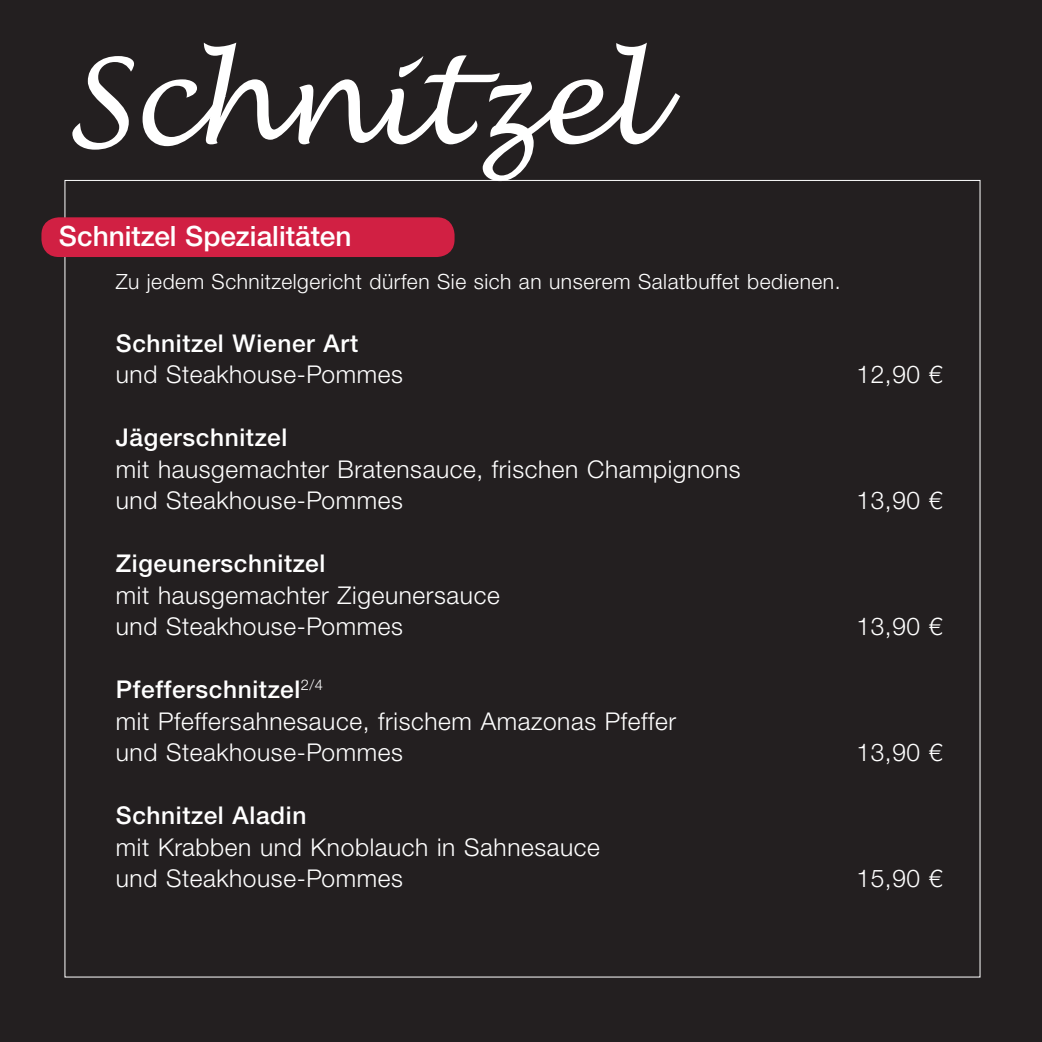
<style>
.page{position:relative;width:1042px;height:1042px;background:#231f20}
.page>*{position:absolute;margin:0;border:0;box-sizing:border-box;transform-origin:0 0}
.t1{font:italic 117.25px "Lucida Handwriting";letter-spacing:-.025em;color:#fff}
.t2{font:500 28px "Helvetica Neue LTW1 G";color:#fff}
.t3{font:300 24.5px/31.5px "Helvetica Neue LTW1 G";letter-spacing:.025em;color:#fff}
.t4{font:500 24.5px "Helvetica Neue LTW1 G";letter-spacing:.025em;color:#fff}
.t5{font:300 21px "Helvetica Neue LTW1 G";letter-spacing:.025em;color:#fff}
.s1{font-weight:500}
</style>
<div class="page">
<div style="left:41px;top:217px;width:413px;height:40px;background:#d12043;border-radius:18px"></div>
<h1 class="t1" style="left:65px;top:30px;width:586px">Schnitzel</h1>
<p class="t2" style="left:59px;top:219px;width:294px">Schnitzel Spezialitäten</p>
<p class="t5" style="left:116px;top:268px;width:726px">Zu jedem Schnitzelgericht dürfen Sie sich an unserem Salatbuffet bedienen.</p>
<p class="t4" style="left:116px;top:328px;width:244px">Schnitzel Wiener Art</p>
<p class="t3" style="left:116px;top:358px;width:288px">und Steakhouse-Pommes</p>
<p class="t3" style="left:856px;top:358px;width:88px">12,90 €</p>
<p class="t4" style="left:116px;top:423px;width:173px">Jägerschnitzel</p>
<p class="t3" style="left:116px;top:453px;width:626px">mit hausgemachter Bratensauce, frischen Champignons und Steakhouse-Pommes</p>
<p class="t4" style="left:116px;top:549px;width:211px">Zigeunerschnitzel</p>
<p class="t3" style="left:116px;top:579px;width:385px">mit hausgemachter Zigeunersauce und Steakhouse-Pommes</p>
<p class="t3" style="left:116px;top:673px;width:562px"><span class="s1">Pfefferschnitzel</span><sup>2/4<br></sup>mit Pfeffersahnesauce, frischem Amazonas Pfeffer und Steakhouse-Pommes</p>
<p class="t4" style="left:116px;top:801px;width:192px">Schnitzel Aladin</p>
<p class="t3" style="left:116px;top:831px;width:485px">mit Krabben und Knoblauch in Sahnesauce und Steakhouse-Pommes</p>
<p class="t3" style="left:856px;top:484px;width:88px">13,90 €</p>
<p class="t3" style="left:856px;top:610px;width:88px">13,90 €</p>
<p class="t3" style="left:856px;top:736px;width:88px">13,90 €</p>
<p class="t3" style="left:856px;top:862px;width:88px">15,90 €</p>
</div>
